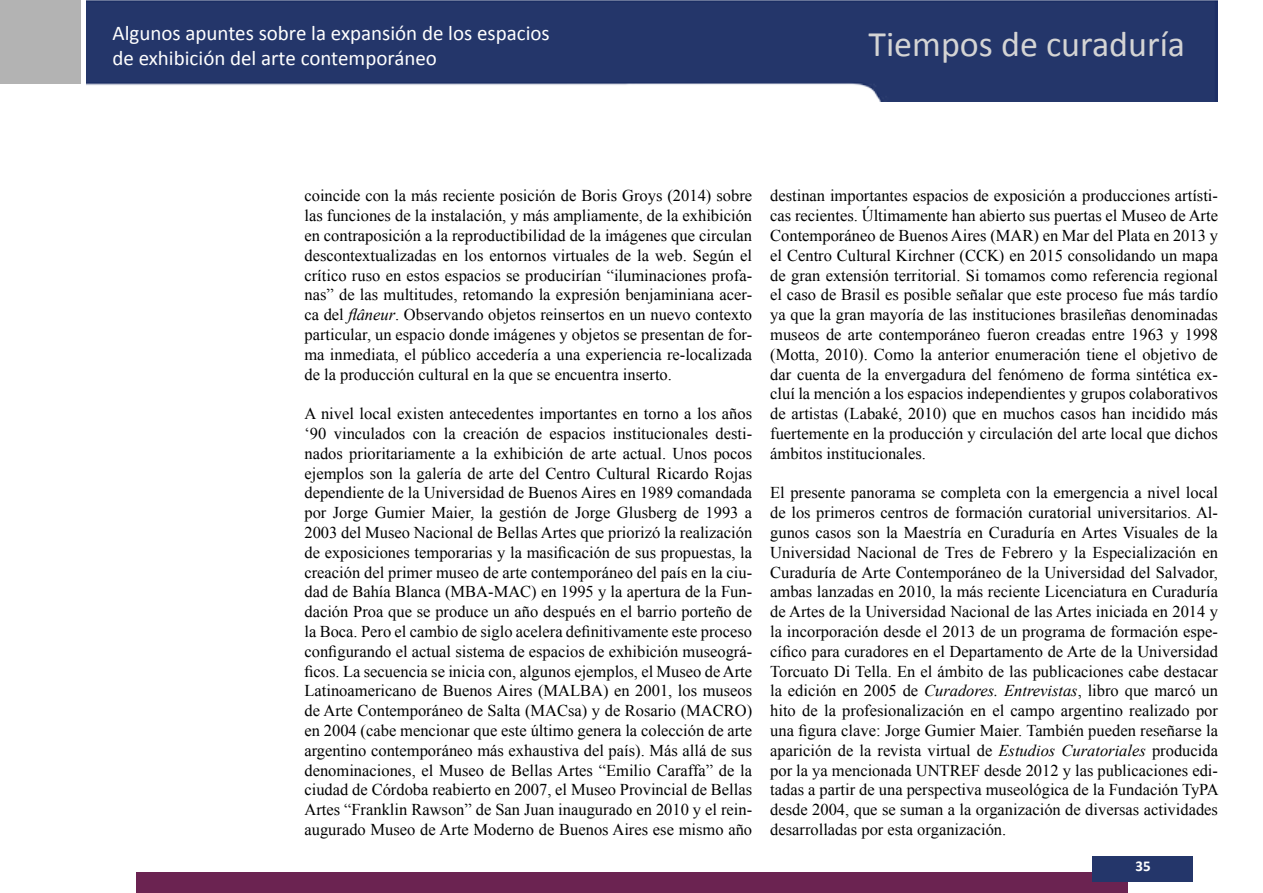
<style>
.page{position:relative;width:1263px;height:893px;background:#fff}
.page>*{position:absolute;margin:0;border:0;box-sizing:border-box;transform-origin:0 0}
.t1{font:36px "Calibri";color:#d4d4d4}
.t2{font:21px/25.2px "Calibri";color:#fff}
.t3{font:16.5px/19.8px "Times New Roman";color:#000;text-align:justify}
.t4{font:700 15px "Calibri";color:#fff}
.s1{font-style:italic}
</style>
<div class="page">
<div style="left:136px;top:872px;width:991px;height:20px;background:#6b2351"></div>
<div style="left:1092px;top:856px;width:100px;height:26px;background:#24366a"></div>
<img style="left:87px;top:0;width:1131px;height:101px">
<div style="left:0;top:1px;width:81px;height:83px;background:#b3b3b3"></div>
<p class="t2" style="left:112px;top:21px;width:439px">Algunos apuntes sobre la expansión de los espacios de exhibición del arte contemporáneo</p>
<h1 class="t1" style="left:868px;top:21px;width:318px">Tiempos de curaduría</h1>
<p class="t3" style="left:304px;top:186px;width:449px">coincide con la más reciente posición de Boris Groys (2014) sobre las funciones de la instalación, y más ampliamente, de la exhibición en contraposición a la reproductibilidad de la imágenes que circulan descontextualizadas en los entornos virtuales de la web. Según el crítico ruso en estos espacios se producirían “iluminaciones profa&shy;nas” de las multitudes, retomando la expresión benjaminiana acer&shy;ca del <span class="s1">flâneur</span>. Observando objetos reinsertos en un nuevo contexto particular, un espacio donde imágenes y objetos se presentan de for&shy;ma inmediata, el público accedería a una experiencia re-localizada de la producción cultural en la que se encuentra inserto.</p>
<p class="t3" style="left:304px;top:403px;width:449px">A nivel local existen antecedentes importantes en torno a los años ‘90 vinculados con la creación de espacios institucionales desti&shy;nados prioritariamente a la exhibición de arte actual. Unos pocos ejemplos son la galería de arte del Centro Cultural Ricardo Rojas dependiente de la Universidad de Buenos Aires en 1989 comandada por Jorge Gumier Maier, la gestión de Jorge Glusberg de 1993 a 2003 del Museo Nacional de Bellas Artes que priorizó la realización de exposiciones temporarias y la masificación de sus propuestas, la creación del primer museo de arte contemporáneo del país en la ciu&shy;dad de Bahía Blanca (MBA-MAC) en 1995 y la apertura de la Fun&shy;dación Proa que se produce un año después en el barrio porteño de la Boca. Pero el cambio de siglo acelera definitivamente este proceso configurando el actual sistema de espacios de exhibición museográ&shy;ficos. La secuencia se inicia con, algunos ejemplos, el Museo de Arte Latinoamericano de Buenos Aires (MALBA) en 2001, los museos de Arte Contemporáneo de Salta (MACsa) y de Rosario (MACRO) en 2004 (cabe mencionar que este último genera la colección de arte argentino contemporáneo más exhaustiva del país). Más allá de sus denominaciones, el Museo de Bellas Artes “Emilio Caraffa” de la ciudad de Córdoba reabierto en 2007, el Museo Provincial de Bellas Artes “Franklin Rawson” de San Juan inaugurado en 2010 y el rein&shy;augurado Museo de Arte Moderno de Buenos Aires ese mismo año</p>
<p class="t3" style="left:770px;top:186px;width:449px">destinan importantes espacios de exposición a producciones artísti&shy;cas recientes. Últimamente han abierto sus puertas el Museo de Arte Contemporáneo de Buenos Aires (MAR) en Mar del Plata en 2013 y el Centro Cultural Kirchner (CCK) en 2015 consolidando un mapa de gran extensión territorial. Si tomamos como referencia regional el caso de Brasil es posible señalar que este proceso fue más tardío ya que la gran mayoría de las instituciones brasileñas denominadas museos de arte contemporáneo fueron creadas entre 1963 y 1998 (Motta, 2010). Como la anterior enumeración tiene el objetivo de dar cuenta de la envergadura del fenómeno de forma sintética ex&shy;cluí la mención a los espacios independientes y grupos colaborativos de artistas (Labaké, 2010) que en muchos casos han incidido más fuertemente en la producción y circulación del arte local que dichos ámbitos institucionales.</p>
<p class="t3" style="left:770px;top:483px;width:450px">El presente panorama se completa con la emergencia a nivel local de los primeros centros de formación curatorial universitarios. Al&shy;gunos casos son la Maestría en Curaduría en Artes Visuales de la Universidad Nacional de Tres de Febrero y la Especialización en Curaduría de Arte Contemporáneo de la Universidad del Salvador, ambas lanzadas en 2010, la más reciente Licenciatura en Curaduría de Artes de la Universidad Nacional de las Artes iniciada en 2014 y la incorporación desde el 2013 de un programa de formación espe&shy;cífico para curadores en el Departamento de Arte de la Universidad Torcuato Di Tella. En el ámbito de las publicaciones cabe destacar la edición en 2005 de <span class="s1">Curadores. Entrevistas</span>, libro que marcó un hito de la profesionalización en el campo argentino realizado por una figura clave: Jorge Gumier Maier. También pueden reseñarse la aparición de la revista virtual de <span class="s1">Estudios Curatoriales</span> producida por la ya mencionada UNTREF desde 2012 y las publicaciones edi&shy;tadas a partir de una perspectiva museológica de la Fundación TyPA desde 2004, que se suman a la organización de diversas actividades desarrolladas por esta organización.</p>
<p class="t4" style="left:1135px;top:857px;width:17px">35</p>
</div>
